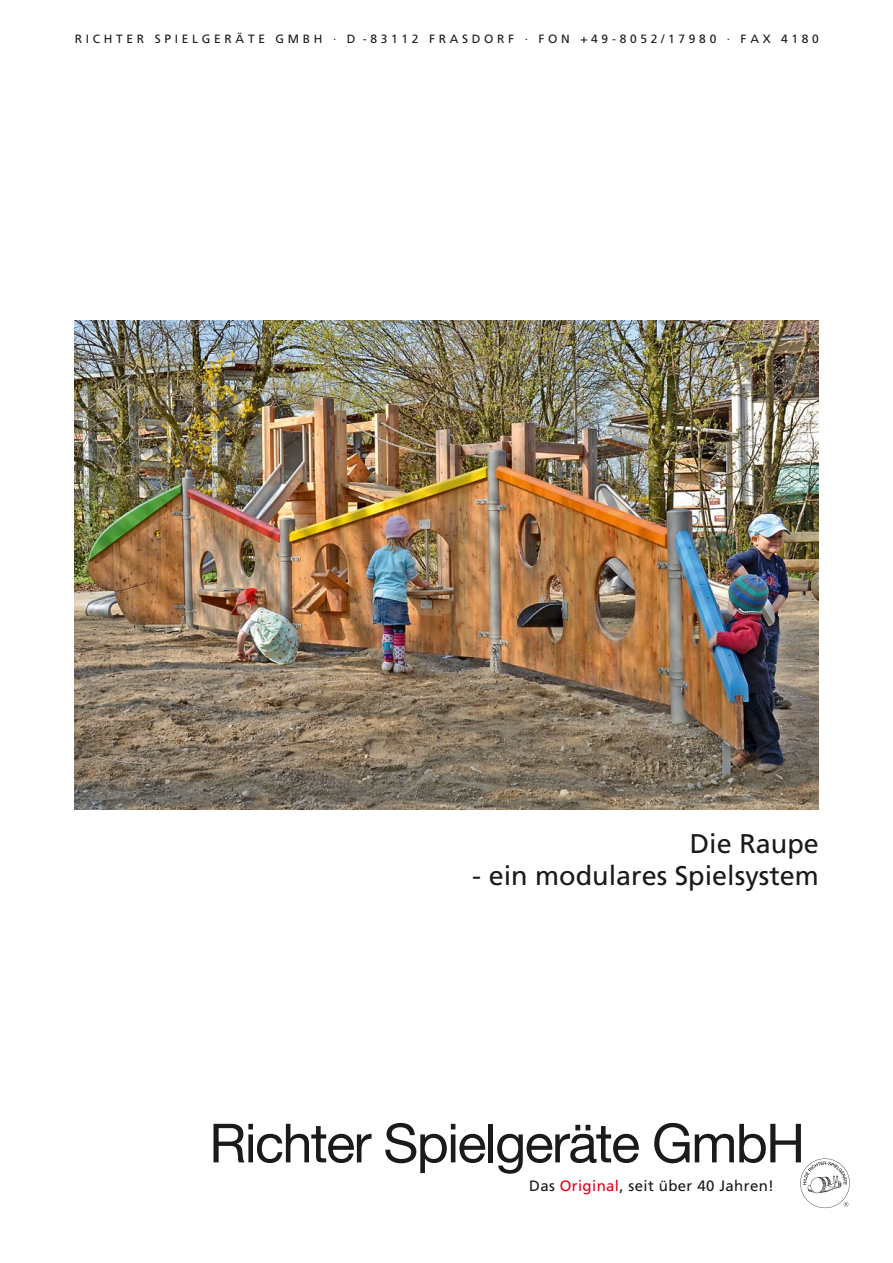
<style>
.page{position:relative;width:893px;height:1263px;background:#fff}
.page>*{position:absolute;margin:0;border:0;box-sizing:border-box;transform-origin:0 0}
.t1{font:54px "Helvetica Neue";letter-spacing:-.03em;color:#1a1a18}
.t2{font:27px "Frutiger LT";color:#1a1a18}
.t3{font:15px "Frutiger LT";letter-spacing:.025em;color:#1a1a18}
.t4{font:12px "Frutiger LT";letter-spacing:.31em;color:#1a1a18}
.s1{color:#e30018}
</style>
<div class="page">
<img style="left:75px;top:320px;width:744px;height:489px">
<svg style="left:800px;top:1158px;width:50px;height:50px"></svg>
<p class="t4" style="left:75px;top:31px;width:746px">RICHTER SPIELGERÄTE GMBH · D -83112 FRASDORF · FON +49-8052/17980 · FAX 4180</p>
<h2 class="t2" style="left:690px;top:827px;width:131px">Die Raupe</h2>
<h2 class="t2" style="left:472px;top:860px;width:348px">- ein modulares Spielsystem</h2>
<h1 class="t1" style="left:209px;top:1111px;width:597px">Richter Spielgeräte GmbH</h1>
<p class="t3" style="left:529px;top:1177px;width:246px">Das <span class="s1">Original</span>, seit über 40 Jahren!</p>
</div>
